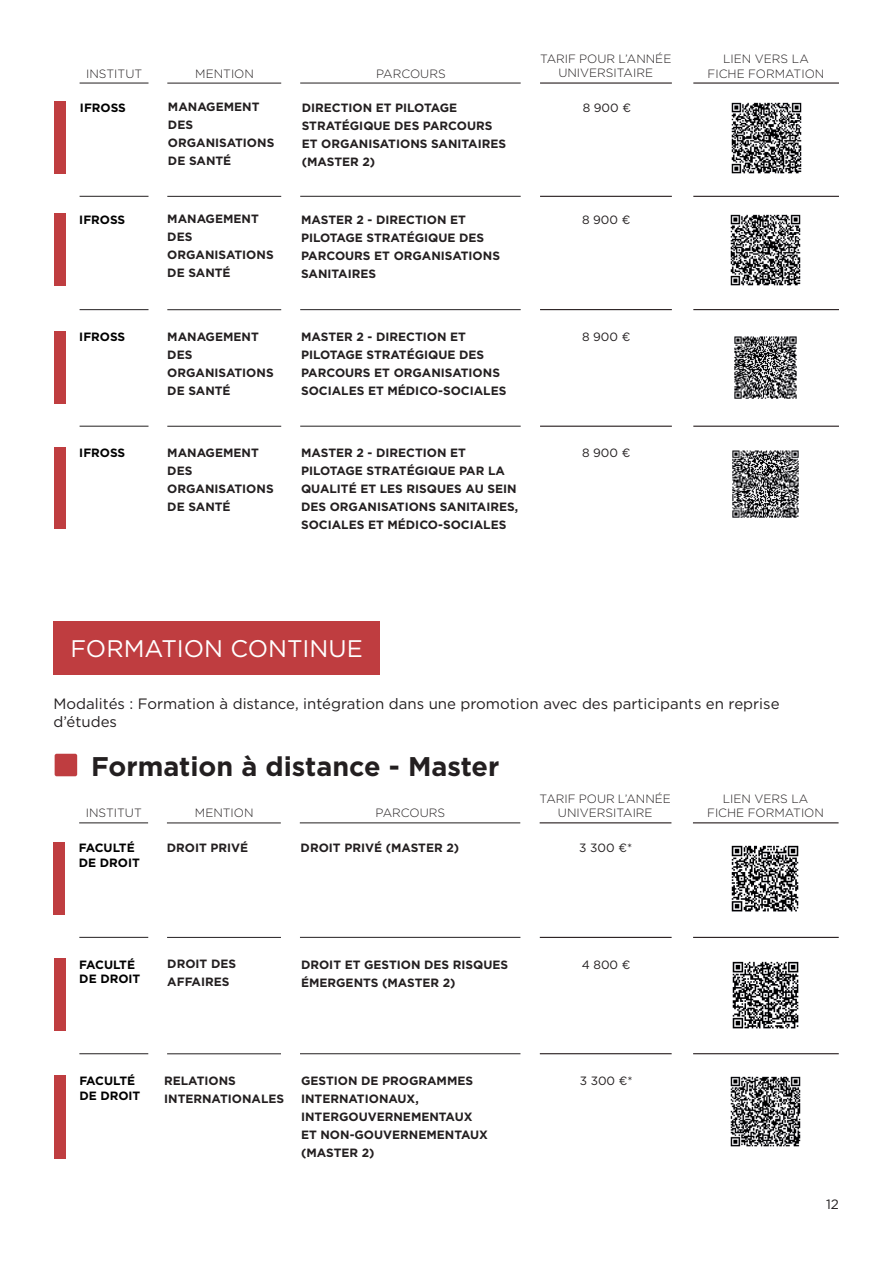
<style>
.page{position:relative;width:893px;height:1263px;background:#fff}
.page>*{position:absolute;margin:0;border:0;box-sizing:border-box;transform-origin:0 0}
.t1{font:700 27px "Gotham";color:#231f20}
.t2{font:24px "Gotham";color:#fff}
.t3{font:15px/18px "Gotham";color:#231f20}
.t4{font:13.5px "Gotham";color:#231f20}
.t5{font:700 12px/18px "Gotham";color:#231f20}
.t6{font:300 12px/14.4px "Gotham";color:#231f20;text-align:center}
.t7{font:700 12px/14.4px "Gotham";color:#000}
.t8{font:12px "Gotham";color:#231f20}
</style>
<div class="page">
<img style="left:731px;top:102px;width:71px;height:72px">
<div style="left:55px;top:102px;width:11px;height:72px;background:#bf3d40"></div>
<hr style="left:300px;top:196px;width:221px;height:1px;background:#231f20">
<hr style="left:540px;top:196px;width:132px;height:1px;background:#0b0002">
<hr style="left:80px;top:196px;width:69px;height:1px;background:#231f20">
<hr style="left:693px;top:196px;width:146px;height:1px;background:#0b0002">
<hr style="left:167px;top:196px;width:114px;height:1px;background:#231f20">
<img style="left:730px;top:214px;width:71px;height:72px">
<div style="left:54px;top:214px;width:11px;height:72px;background:#bf3d40"></div>
<hr style="left:300px;top:309px;width:221px;height:1px;background:#231f20">
<hr style="left:540px;top:309px;width:132px;height:1px;background:#0b0002">
<hr style="left:80px;top:309px;width:69px;height:1px;background:#231f20">
<hr style="left:693px;top:309px;width:146px;height:1px;background:#0b0002">
<hr style="left:167px;top:309px;width:114px;height:1px;background:#231f20">
<img style="left:734px;top:336px;width:63px;height:63px">
<div style="left:54px;top:331px;width:11px;height:72px;background:#bf3d40"></div>
<hr style="left:300px;top:426px;width:221px;height:1px;background:#231f20">
<hr style="left:540px;top:426px;width:132px;height:1px;background:#0b0002">
<hr style="left:80px;top:426px;width:69px;height:1px;background:#231f20">
<hr style="left:693px;top:426px;width:146px;height:1px;background:#0b0002">
<hr style="left:167px;top:426px;width:114px;height:1px;background:#231f20">
<img style="left:732px;top:450px;width:67px;height:68px">
<div style="left:54px;top:447px;width:11px;height:82px;background:#bf3d40"></div>
<hr style="left:300px;top:83px;width:221px;height:1px;background:#231f20">
<hr style="left:540px;top:83px;width:132px;height:1px;background:#0b0002">
<hr style="left:80px;top:83px;width:69px;height:1px;background:#231f20">
<hr style="left:693px;top:83px;width:146px;height:1px;background:#0b0002">
<hr style="left:167px;top:83px;width:114px;height:1px;background:#231f20">
<div style="left:54px;top:621px;width:326px;height:53px;background:#bf3d40"></div>
<div style="left:55px;top:754px;width:22px;height:22px;background:#bf3d40;border-radius:2px"></div>
<hr style="left:300px;top:822px;width:220px;height:1px;background:#231f20">
<hr style="left:540px;top:822px;width:131px;height:1px;background:#0b0002">
<hr style="left:79px;top:822px;width:69px;height:1px;background:#231f20">
<hr style="left:693px;top:822px;width:146px;height:1px;background:#0b0002">
<img style="left:731px;top:845px;width:68px;height:67px">
<div style="left:54px;top:842px;width:11px;height:72px;background:#bf3d40"></div>
<hr style="left:167px;top:822px;width:114px;height:1px;background:#231f20">
<hr style="left:300px;top:937px;width:220px;height:1px;background:#231f20">
<hr style="left:540px;top:937px;width:132px;height:1px;background:#0b0002">
<hr style="left:79px;top:937px;width:69px;height:1px;background:#231f20">
<hr style="left:693px;top:937px;width:146px;height:1px;background:#0b0002">
<hr style="left:167px;top:937px;width:114px;height:1px;background:#231f20">
<img style="left:732px;top:961px;width:67px;height:68px">
<div style="left:54px;top:959px;width:11px;height:72px;background:#bf3d40"></div>
<hr style="left:300px;top:1053px;width:220px;height:1px;background:#231f20">
<hr style="left:540px;top:1053px;width:132px;height:1px;background:#0b0002">
<hr style="left:79px;top:1053px;width:69px;height:1px;background:#231f20">
<hr style="left:693px;top:1053px;width:146px;height:1px;background:#0b0002">
<hr style="left:167px;top:1053px;width:114px;height:1px;background:#231f20">
<img style="left:730px;top:1076px;width:71px;height:71px">
<div style="left:54px;top:1075px;width:11px;height:83px;background:#bf3d40"></div>
<p class="t6" style="left:540px;top:51px;width:133px">TARIF POUR L’ANNÉE<br>UNIVERSITAIRE</p>
<p class="t6" style="left:723px;top:51px;width:87px">LIEN VERS LA</p>
<p class="t6" style="left:86px;top:66px;width:58px">INSTITUT</p>
<p class="t6" style="left:376px;top:66px;width:71px">PARCOURS</p>
<p class="t6" style="left:195px;top:66px;width:60px">MENTION</p>
<p class="t6" style="left:707px;top:66px;width:118px">FICHE FORMATION</p>
<p class="t5" style="left:168px;top:98px;width:93px">MANAGEMENT</p>
<p class="t8" style="left:583px;top:100px;width:50px">8 900 €</p>
<p class="t5" style="left:168px;top:116px;width:108px">DES<br>ORGANISATIONS<br>DE SANTÉ</p>
<p class="t7" style="left:80px;top:100px;width:47px">IFROSS</p>
<p class="t5" style="left:302px;top:98px;width:206px">DIRECTION ET PILOTAGE<br>STRATÉGIQUE DES PARCOURS<br>ET ORGANISATIONS SANITAIRES (MASTER 2)</p>
<p class="t5" style="left:167px;top:210px;width:93px">MANAGEMENT</p>
<p class="t8" style="left:582px;top:212px;width:50px">8 900 €</p>
<p class="t5" style="left:167px;top:228px;width:108px">DES<br>ORGANISATIONS<br>DE SANTÉ</p>
<p class="t7" style="left:79px;top:212px;width:47px">IFROSS</p>
<p class="t5" style="left:301px;top:210px;width:200px">MASTER 2 - DIRECTION ET<br>PILOTAGE STRATÉGIQUE DES<br>PARCOURS ET ORGANISATIONS<br>SANITAIRES</p>
<p class="t5" style="left:167px;top:327px;width:93px">MANAGEMENT</p>
<p class="t8" style="left:582px;top:329px;width:50px">8 900 €</p>
<p class="t5" style="left:167px;top:345px;width:108px">DES<br>ORGANISATIONS<br>DE SANTÉ</p>
<p class="t7" style="left:79px;top:329px;width:47px">IFROSS</p>
<p class="t5" style="left:301px;top:328px;width:207px">MASTER 2 - DIRECTION ET<br>PILOTAGE STRATÉGIQUE DES<br>PARCOURS ET ORGANISATIONS<br>SOCIALES ET MÉDICO-SOCIALES</p>
<p class="t5" style="left:167px;top:444px;width:93px">MANAGEMENT</p>
<p class="t8" style="left:582px;top:445px;width:50px">8 900 €</p>
<p class="t5" style="left:167px;top:462px;width:108px">DES<br>ORGANISATIONS<br>DE SANTÉ</p>
<p class="t7" style="left:79px;top:446px;width:47px">IFROSS</p>
<p class="t5" style="left:301px;top:444px;width:219px">MASTER 2 - DIRECTION ET<br>PILOTAGE STRATÉGIQUE PAR LA<br>QUALITÉ ET LES RISQUES AU SEIN<br>DES ORGANISATIONS SANITAIRES,<br>SOCIALES ET MÉDICO-SOCIALES</p>
<h2 class="t2" style="left:71px;top:633px;width:294px">FORMATION CONTINUE</h2>
<p class="t3" style="left:54px;top:694px;width:727px">Modalités : Formation à distance, intégration dans une promotion avec des participants en reprise d’études</p>
<h1 class="t1" style="left:91px;top:749px;width:410px">Formation à distance - Master</h1>
<p class="t6" style="left:86px;top:806px;width:58px">INSTITUT</p>
<p class="t6" style="left:376px;top:806px;width:71px">PARCOURS</p>
<p class="t6" style="left:540px;top:791px;width:133px">TARIF POUR L’ANNÉE<br>UNIVERSITAIRE</p>
<p class="t6" style="left:707px;top:791px;width:118px">LIEN VERS LA<br>FICHE FORMATION</p>
<p class="t6" style="left:195px;top:806px;width:60px">MENTION</p>
<p class="t5" style="left:167px;top:838px;width:83px">DROIT PRIVÉ</p>
<p class="t7" style="left:79px;top:840px;width:63px">FACULTÉ<br>DE DROIT</p>
<p class="t5" style="left:301px;top:839px;width:160px">DROIT PRIVÉ (MASTER 2)</p>
<p class="t8" style="left:579px;top:840px;width:54px">3 300 €*</p>
<p class="t7" style="left:79px;top:957px;width:63px">FACULTÉ<br>DE DROIT</p>
<p class="t5" style="left:301px;top:955px;width:209px">DROIT ET GESTION DES RISQUES<br>ÉMERGENTS (MASTER 2)</p>
<p class="t5" style="left:167px;top:955px;width:70px">DROIT DES</p>
<p class="t8" style="left:582px;top:957px;width:50px">4 800 €</p>
<p class="t5" style="left:167px;top:973px;width:64px">AFFAIRES</p>
<p class="t7" style="left:79px;top:1073px;width:63px">FACULTÉ<br>DE DROIT</p>
<p class="t5" style="left:301px;top:1072px;width:188px">GESTION DE PROGRAMMES<br>INTERNATIONAUX,<br>INTERGOUVERNEMENTAUX<br>ET NON-GOUVERNEMENTAUX (MASTER 2)</p>
<p class="t5" style="left:164px;top:1071px;width:73px">RELATIONS</p>
<p class="t8" style="left:580px;top:1073px;width:54px">3 300 €*</p>
<p class="t5" style="left:164px;top:1089px;width:122px">INTERNATIONALES</p>
<p class="t4" style="left:826px;top:1195px;width:14px">12</p>
</div>
